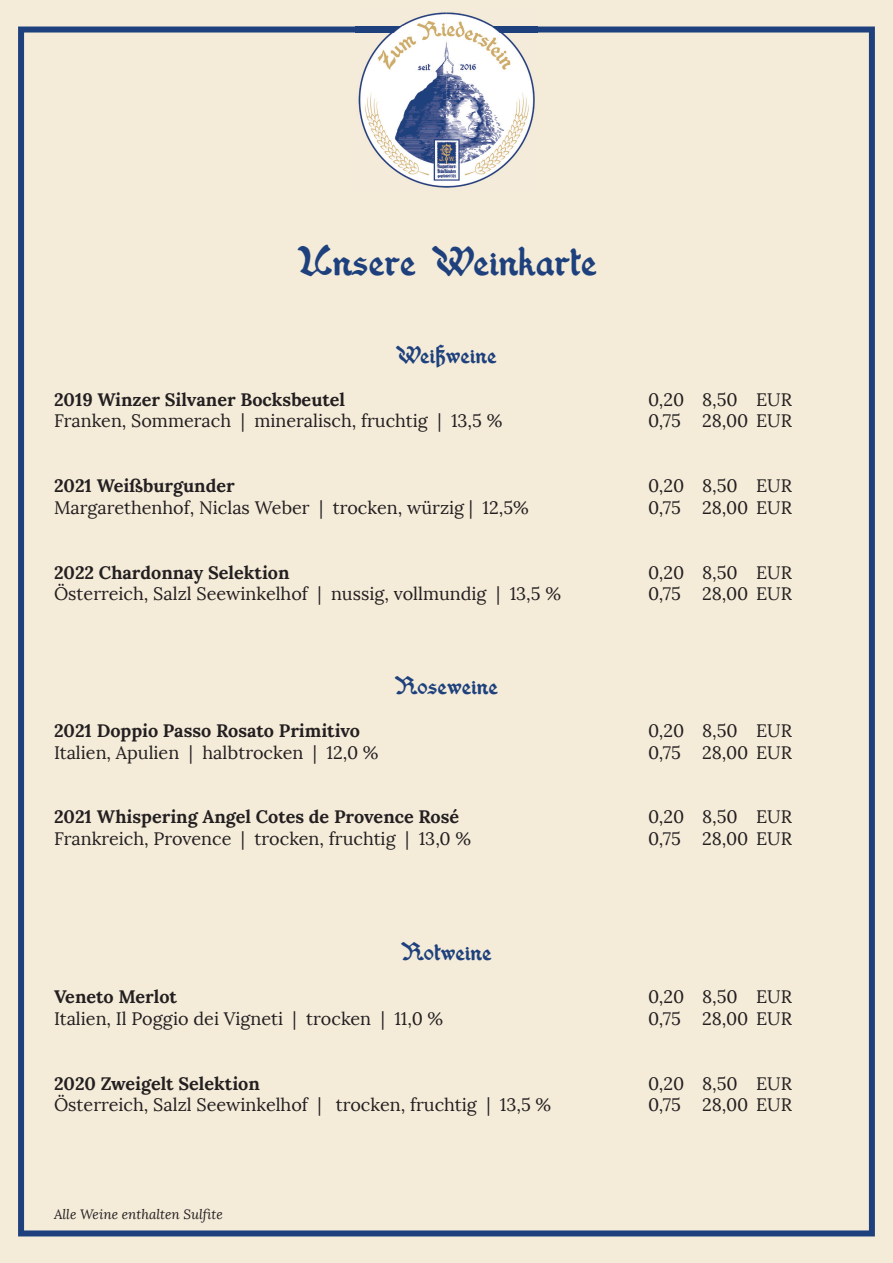
<style>
.page{position:relative;width:893px;height:1263px;background:#f4ebd9}
.page>*{position:absolute;margin:0;border:0;box-sizing:border-box;transform-origin:0 0}
.t1{font:40.5px "Washington Text";color:#1e417d}
.t2{font:24px "Washington Text";color:#1e417d}
.t3{font:18px "Lora";color:#231f20}
.t4{font:700 18px "Lora";color:#231f20}
.t5{font:italic 13.5px "Lora";color:#231f20}
</style>
<div class="page">
<div style="left:18px;top:27px;width:857px;height:1209px;background:#f4ebd9"></div>
<img style="left:355px;top:9px;width:183px;height:183px">
<img style="left:355px;top:27px;width:183px;height:6px">
<h1 class="t1" style="left:298px;top:238px;width:301px">Unsere Weinkarte</h1>
<h2 class="t2" style="left:396px;top:340px;width:102px">Weißweine</h2>
<p class="t4" style="left:54px;top:388px;width:293px">2019 Winzer Silvaner Bocksbeutel</p>
<p class="t3" style="left:648px;top:388px;width:146px">0,20 8,50 EUR</p>
<p class="t3" style="left:54px;top:410px;width:450px">Franken, Sommerach | mineralisch, fruchtig | 13,5 %</p>
<p class="t3" style="left:648px;top:410px;width:146px">0,75 28,00 EUR</p>
<p class="t4" style="left:54px;top:474px;width:182px">2021 Weißburgunder</p>
<p class="t3" style="left:648px;top:475px;width:146px">0,20 8,50 EUR</p>
<p class="t3" style="left:54px;top:496px;width:476px">Margarethenhof, Niclas Weber | trocken, würzig | 12,5%</p>
<p class="t3" style="left:648px;top:496px;width:146px">0,75 28,00 EUR</p>
<p class="t4" style="left:54px;top:560px;width:237px">2022 Chardonnay Selektion</p>
<p class="t3" style="left:648px;top:561px;width:146px">0,20 8,50 EUR</p>
<p class="t3" style="left:54px;top:583px;width:508px">Österreich, Salzl Seewinkelhof | nussig, vollmundig | 13,5 %</p>
<p class="t3" style="left:648px;top:583px;width:146px">0,75 28,00 EUR</p>
<h2 class="t2" style="left:395px;top:672px;width:105px">Roseweine</h2>
<p class="t4" style="left:54px;top:719px;width:308px">2021 Doppio Passo Rosato Primitivo</p>
<p class="t3" style="left:648px;top:720px;width:146px">0,20 8,50 EUR</p>
<p class="t3" style="left:54px;top:741px;width:326px">Italien, Apulien | halbtrocken | 12,0 %</p>
<p class="t3" style="left:648px;top:741px;width:146px">0,75 28,00 EUR</p>
<p class="t4" style="left:54px;top:805px;width:407px">2021 Whispering Angel Cotes de Provence Rosé</p>
<p class="t3" style="left:648px;top:806px;width:146px">0,20 8,50 EUR</p>
<p class="t3" style="left:54px;top:828px;width:419px">Frankreich, Provence | trocken, fruchtig | 13,0 %</p>
<p class="t3" style="left:648px;top:828px;width:146px">0,75 28,00 EUR</p>
<h2 class="t2" style="left:401px;top:938px;width:92px">Rotweine</h2>
<p class="t4" style="left:54px;top:985px;width:124px">Veneto Merlot</p>
<p class="t3" style="left:648px;top:986px;width:146px">0,20 8,50 EUR</p>
<p class="t3" style="left:54px;top:1008px;width:391px">Italien, Il Poggio dei Vigneti | trocken | 11,0 %</p>
<p class="t3" style="left:648px;top:1008px;width:146px">0,75 28,00 EUR</p>
<p class="t4" style="left:54px;top:1072px;width:207px">2020 Zweigelt Selektion</p>
<p class="t3" style="left:648px;top:1072px;width:146px">0,20 8,50 EUR</p>
<p class="t3" style="left:54px;top:1094px;width:499px">Österreich, Salzl Seewinkelhof | trocken, fruchtig | 13,5 %</p>
<p class="t3" style="left:648px;top:1094px;width:146px">0,75 28,00 EUR</p>
<p class="t5" style="left:54px;top:1206px;width:170px">Alle Weine enthalten Sulfite</p>
</div>
